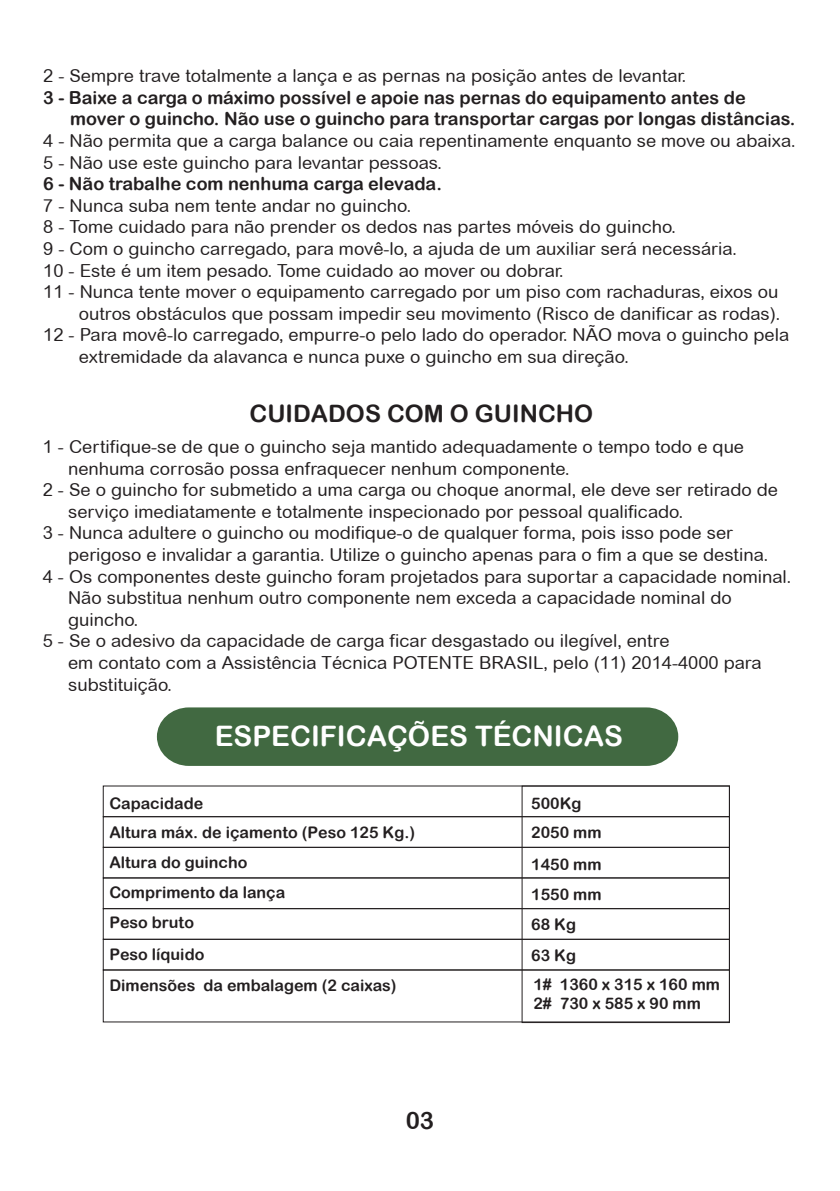
<style>
.page{position:relative;width:840px;height:1191px;background:#fff}
.page>*{position:absolute;margin:0;border:0;box-sizing:border-box;transform-origin:0 0}
.t1{font:28.2px "Arial Rounded MT Bold";color:#fff}
.t2{font:24px "Arial Rounded MT Bold";color:#231f20}
.t3{font:18px/21.6px "Arial Rounded MT";color:#231f20}
.t4{font:18px/21.6px "Arial Rounded MT Bold";color:#231f20}
.t5{font:16px/30.4px "Arial Rounded MT Bold";color:#231f20}
</style>
<div class="page">
<div style="left:103px;top:816px;width:626px;height:32px;border:1px solid #231f20"></div>
<div style="left:103px;top:908px;width:626px;height:31px;border:1px solid #231f20"></div>
<div style="left:103px;top:938px;width:626px;height:32px;border:1px solid #231f20"></div>
<div style="left:103px;top:969px;width:626px;height:53px;border:1px solid #231f20"></div>
<div style="left:103px;top:847px;width:626px;height:31px;border:1px solid #231f20"></div>
<div style="left:521px;top:785px;width:208px;height:238px;border:1px solid #231f20"></div>
<div style="left:157px;top:707px;width:521px;height:59px;background:#416941"></div>
<p class="t3" style="left:43px;top:65px;width:644px">2 - Sempre trave totalmente a lança e as pernas na posição antes de levantar.</p>
<p class="t4" style="left:70px;top:86px;width:726px;text-indent:-27px">3 - Baixe a carga o máximo possível e apoie nas pernas do equipamento antes de mover o guincho. Não use o guincho para transportar cargas por longas distâncias.</p>
<p class="t3" style="left:43px;top:130px;width:753px">4 - Não permita que a carga balance ou caia repentinamente enquanto se move ou abaixa.<br>5 - Não use este guincho para levantar pessoas.</p>
<p class="t4" style="left:43px;top:173px;width:400px">6 - Não trabalhe com nenhuma carga elevada.</p>
<p class="t3" style="left:43px;top:195px;width:369px">7 - Nunca suba nem tente andar no guincho.</p>
<p class="t3" style="left:43px;top:216px;width:633px">8 - Tome cuidado para não prender os dedos nas partes móveis do guincho.</p>
<p class="t3" style="left:43px;top:238px;width:694px">9 - Com o guincho carregado, para movê-lo, a ajuda de um auxiliar será necessária.</p>
<p class="t3" style="left:43px;top:259px;width:521px">10 - Este é um item pesado. Tome cuidado ao mover ou dobrar.</p>
<p class="t3" style="left:43px;top:281px;width:736px">11 - Nunca tente mover o equipamento carregado por um piso com rachaduras, eixos ou</p>
<p class="t3" style="left:79px;top:303px;width:702px">outros obstáculos que possam impedir seu movimento (Risco de danificar as rodas).</p>
<p class="t3" style="left:43px;top:324px;width:747px">12 - Para movê-lo carregado, empurre-o pelo lado do operador. NÃO mova o guincho pela</p>
<p class="t3" style="left:79px;top:346px;width:551px">extremidade da alavanca e nunca puxe o guincho em sua direção.</p>
<h2 class="t2" style="left:249px;top:399px;width:345px">CUIDADOS COM O GUINCHO</h2>
<p class="t3" style="left:43px;top:436px;width:702px">1 - Certifique-se de que o guincho seja mantido adequadamente o tempo todo e que</p>
<p class="t3" style="left:68px;top:457px;width:502px">nenhuma corrosão possa enfraquecer nenhum componente.</p>
<p class="t3" style="left:43px;top:479px;width:736px">2 - Se o guincho for submetido a uma carga ou choque anormal, ele deve ser retirado de</p>
<p class="t3" style="left:68px;top:500px;width:616px">serviço imediatamente e totalmente inspecionado por pessoal qualificado.</p>
<p class="t3" style="left:43px;top:522px;width:691px">3 - Nunca adultere o guincho ou modifique-o de qualquer forma, pois isso pode ser</p>
<p class="t3" style="left:68px;top:544px;width:701px">perigoso e invalidar a garantia. Utilize o guincho apenas para o fim a que se destina.</p>
<p class="t3" style="left:43px;top:565px;width:749px">4 - Os componentes deste guincho foram projetados para suportar a capacidade nominal.</p>
<p class="t3" style="left:68px;top:587px;width:665px">Não substitua nenhum outro componente nem exceda a capacidade nominal do</p>
<p class="t3" style="left:68px;top:608px;width:72px">guincho.</p>
<p class="t3" style="left:43px;top:630px;width:628px">5 - Se o adesivo da capacidade de carga ficar desgastado ou ilegível, entre</p>
<p class="t3" style="left:68px;top:652px;width:694px">em contato com a Assistência Técnica POTENTE BRASIL, pelo (11) 2014-4000 para</p>
<p class="t3" style="left:68px;top:673px;width:105px">substituição.</p>
<h1 class="t1" style="left:215px;top:719px;width:409px">ESPECIFICAÇÕES TÉCNICAS</h1>
<p class="t5" style="left:109px;top:787px;width:307px">Capacidade<br>Altura máx. de içamento (Peso 125 Kg.)<br>Altura do guincho<br>Comprimento da lança<br>Peso bruto<br>Peso líquido<br>Dimensões da embalagem (2 caixas)</p>
<p class="t5" style="left:531px;top:788px;width:72px;line-height:29.4px">500Kg<br>2050 mm</p>
<p class="t5" style="left:531px;top:849px;width:72px;text-align:justify">1450 mm 1550 mm 68 Kg</p>
<p class="t5" style="left:531px;top:940px;width:190px;line-height:29px">63 Kg<br>1# 1360 x 315 x 160 mm</p>
<p class="t5" style="left:533px;top:987px;width:169px">2# 730 x 585 x 90 mm</p>
<h2 class="t2" style="left:405px;top:1105px;width:30px">03</h2>
</div>
